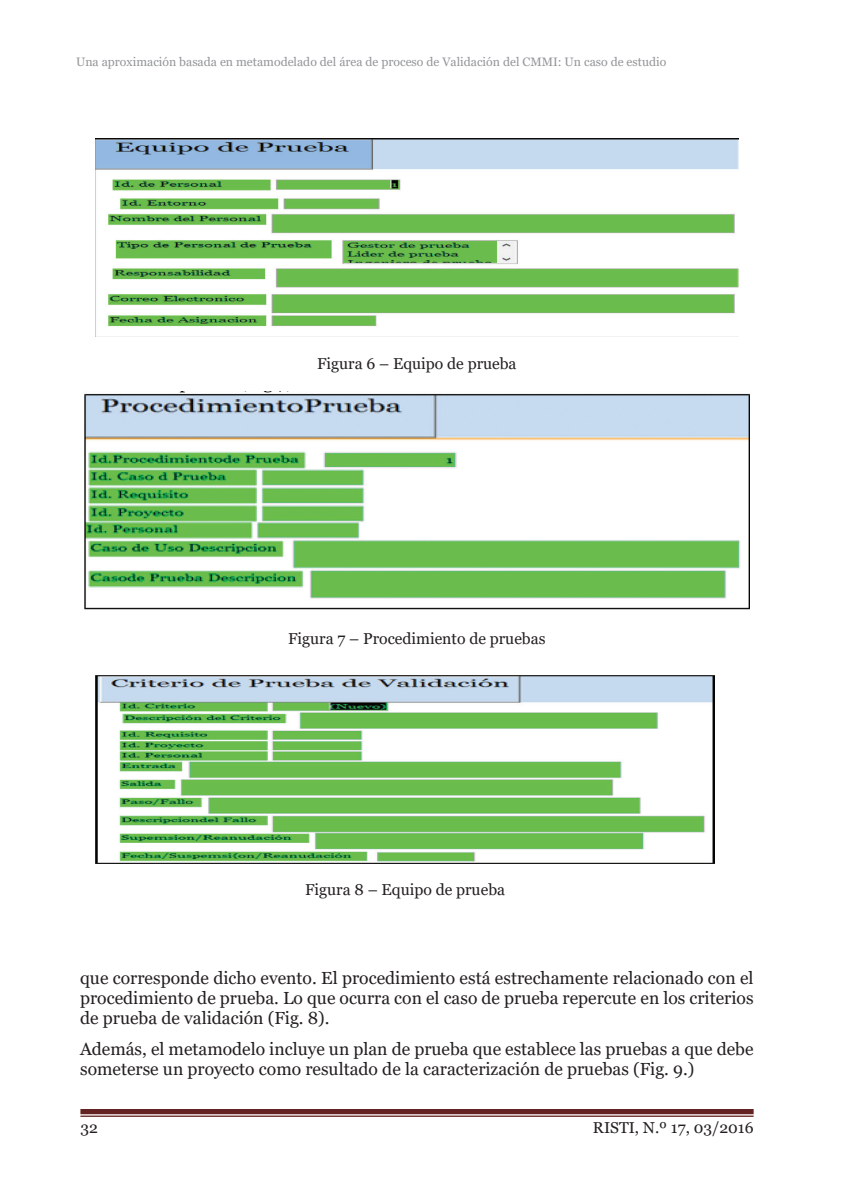
<style>
.page{position:relative;width:844px;height:1191px;background:#fff}
.page>*{position:absolute;margin:0;border:0;box-sizing:border-box;transform-origin:0 0}
.txt{font:17.5px/20.1px "Georgia";color:#231f20;text-align:justify}
.legned{font:15.75px "Georgia";color:#231f20}
.t1{font:12.25px "Georgia";color:#939598}
</style>
<div class="page">
<div style="left:80px;top:1109px;width:673px;height:5px;background:#622322"></div>
<hr style="left:80px;top:1115px;width:673px;height:1px;background:#622322">
<img style="left:95px;top:138px;width:643px;height:199px">
<img style="left:84px;top:391px;width:665px;height:219px">
<img style="left:96px;top:675px;width:618px;height:188px">
<p class="t1" style="left:76px;top:54px;width:591px">Una aproximación basada en metamodelado del área de proceso de Validación del CMMI: Un caso de estudio</p>
<p class="legned" style="left:317px;top:354px;width:201px">Figura 6 – Equipo de prueba</p>
<p class="legned" style="left:288px;top:629px;width:259px">Figura 7 – Procedimiento de pruebas</p>
<p class="legned" style="left:305px;top:879px;width:201px">Figura 8 – Equipo de prueba</p>
<p class="txt" style="left:80px;top:968px;width:674px">que corresponde dicho evento. El procedimiento está estrechamente relacionado con el procedimiento de prueba. Lo que ocurra con el caso de prueba repercute en los criterios de prueba de validación (Fig. 8).</p>
<p class="txt" style="left:80px;top:1039px;width:674px">Además, el metamodelo incluye un plan de prueba que establece las pruebas a que debe someterse un proyecto como resultado de la caracterización de pruebas (Fig. 9.)</p>
<p class="legned" style="left:80px;top:1118px;width:19px">32</p>
<p class="legned" style="left:592px;top:1117px;width:162px">RISTI, N.º 17, 03/2016</p>
</div>
